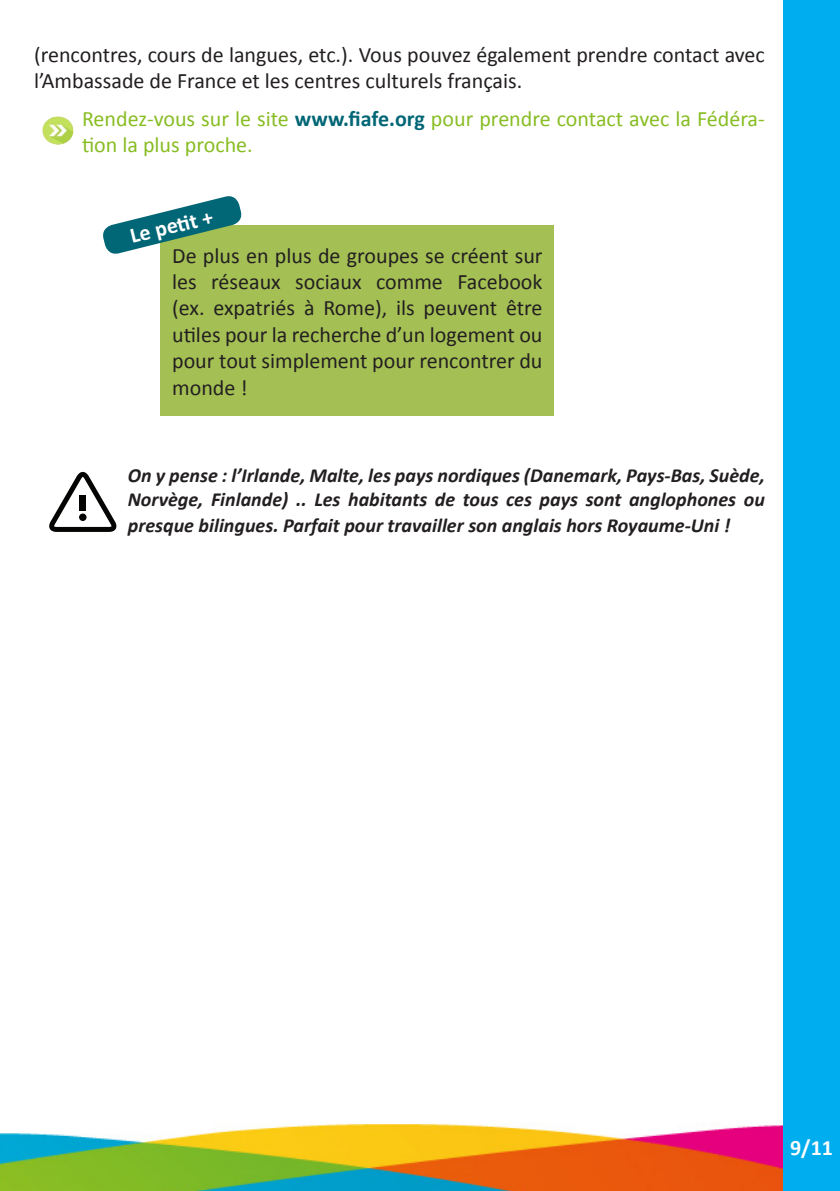
<style>
.page{position:relative;width:840px;height:1191px;background:#fff}
.page>*{position:absolute;margin:0;border:0;box-sizing:border-box;transform-origin:0 0}
.t1{font:22px/26.4px "Calibri";color:#231f20}
.vert_astuce{font:22px/26.4px "Calibri";color:#88bd24}
.t2{font:700 22px "Calibri";color:#fff}
.t3{font:700 22px "Calibri";color:#fcfcfc}
.t4{font:italic 700 20px/24px "Calibri";color:#231f20}
.s1{font-weight:700;color:#016675}
</style>
<div class="page">
<img style="left:0;top:1124px;width:782px;height:67px">
<div style="left:782px;top:0;width:57px;height:1191px;background:#00aeef"></div>
<img style="left:42px;top:116px;width:32px;height:29px">
<div style="left:161px;top:225px;width:392px;height:191px;background:#a4c054"></div>
<svg style="left:103px;top:196px;width:139px;height:60px"></svg>
<svg style="left:49px;top:472px;width:68px;height:60px"></svg>
<div style="left:79px;top:513px;width:7px;height:8px;background:#040503;border-radius:50%"></div>
<div style="left:79px;top:495px;width:7px;height:16px;background:#040503"></div>
<p class="t1" style="left:34px;top:41px;width:732px">(rencontres, cours de langues, etc.). Vous pouvez également prendre contact avec l’Ambassade de France et les centres culturels français.</p>
<p class="vert_astuce" style="left:82px;top:106px;width:684px">Rendez-vous sur le site <span class="s1">www.fiafe.org</span> pour prendre contact avec la Fédéra&shy;tion la plus proche.</p>
<p class="t2" style="left:127px;top:223px;width:86px;rotate:-14deg">Le peti t +</p>
<p class="t1" style="left:172px;top:242px;width:372px;text-align:justify">De plus en plus de groupes se créent sur les réseaux sociaux comme Facebook (ex. expatriés à Rome), ils peuvent être utiles pour la recherche d’un logement ou pour tout simplement pour rencontrer du monde !</p>
<p class="t4" style="left:128px;top:463px;width:638px">On y pense : l’Irlande, Malte, les pays nordiques (Danemark, Pays-Bas, Suède,<br>Norvège, Finlande) .. Les habitants de tous ces pays sont anglophones ou</p>
<p class="t4" style="left:128px;top:513px;width:604px">presque bilingues. Parfait pour travailler son anglais hors Royaume-Uni !</p>
<p class="t3" style="left:789px;top:1133px;width:44px">9/11</p>
</div>
